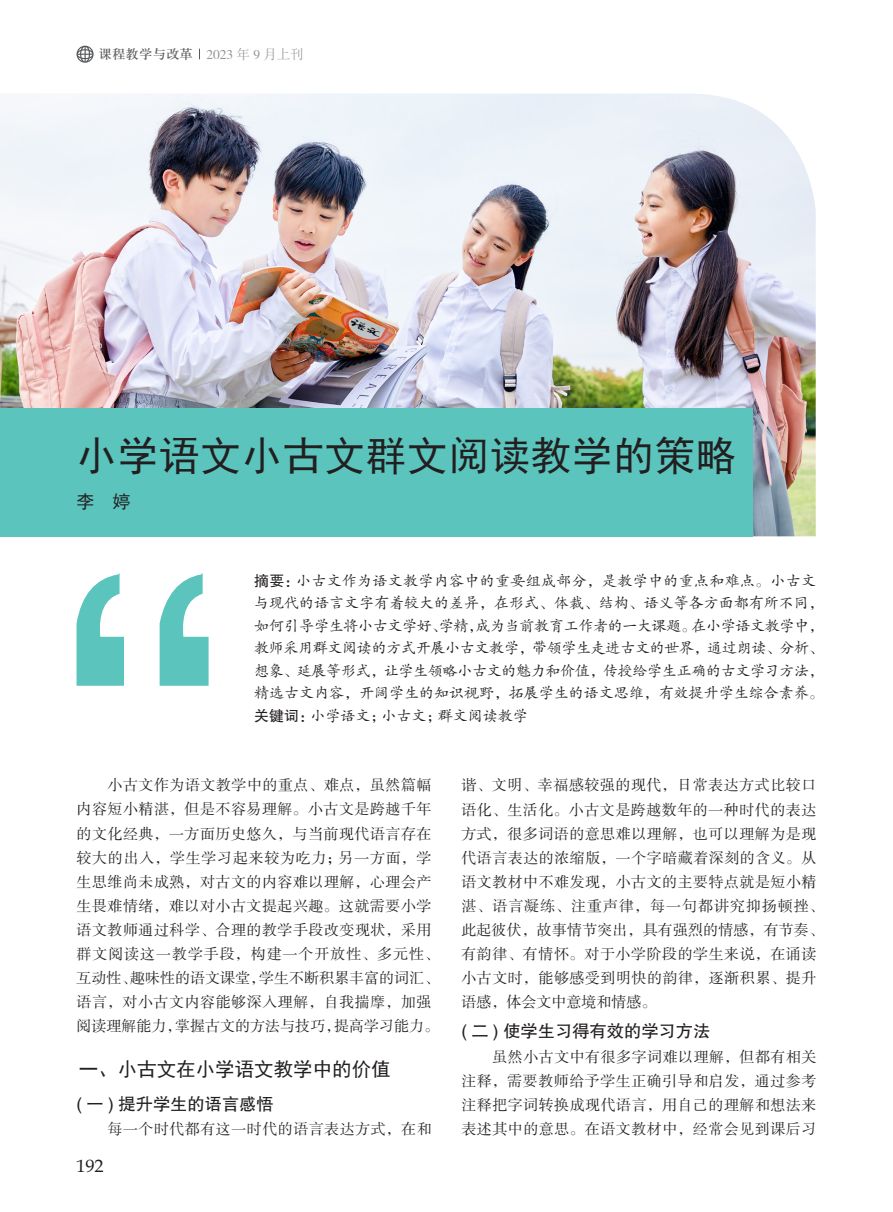
<style>
.page{position:relative;width:893px;height:1212px;background:#fff}
.page>*{position:absolute;margin:0;border:0;box-sizing:border-box;transform-origin:0 0}
.t1{font:40.5px "Sim Hei";letter-spacing:.02em;color:#231f20}
.t2{font:19.5px "Sim Hei";color:#231f20}
.t3{font:18px "Book Antiqua";color:#231f20}
.t4{font:18px "Sim Hei";color:#231f20}
.t5{font:17.25px "FZHTK GBK1 0";color:#231f20}
.t6{font:15px/24px "FZSSK GBK1 0";letter-spacing:.035em;color:#231f20}
.t7{font:15px/22.5px "FZKTK GBK1 0";color:#231f20}
.t8{font:13.5px "H Ya 3 gj";color:#57585a}
.s1{font-family:"FZSSK GBK1 0";color:#939598}
.s2{font-family:"Sim Sun";color:#939598}
.s3{font-family:"FZHTK GBK1 0"}
</style>
<div class="page">
<img style="left:0;top:94px;width:816px;height:442px">
<div style="left:0;top:408px;width:753px;height:128px;background:#5ac4bd"></div>
<svg style="left:77px;top:573px;width:132px;height:113px"></svg>
<svg style="left:77px;top:46px;width:17px;height:17px"></svg>
<p class="t8" style="left:99px;top:47px;width:207px">课程教学与改革 <span class="s1">2023</span> <span class="s2">年</span> <span class="s1">9</span> <span class="s2">月上刊</span></p>
<h1 class="t1" style="left:77px;top:435px;width:662px">小学语文小古文群文阅读教学的策略</h1>
<p class="t4" style="left:77px;top:492px;width:56px">李 婷</p>
<p class="t7" style="left:254px;top:570px;width:571px"><span class="s3">摘要:</span>小古文作为语文教学内容中的重要组成部分，是教学中的重点和难点。小古文与现代的语言文字有着较大的差异，在形式、体裁、结构、语义等各方面都有所不同，如何引导学生将小古文学好、学精，成为当前教育工作者的一大课题。在小学语文教学中，教师采用群文阅读的方式开展小古文教学，带领学生走进古文的世界，通过朗读、分析、想象、延展等形式，让学生领略小古文的魅力和价值，传授给学生正确的古文学习方法，精选古文内容，开阔学生的知识视野，拓展学生的语文思维，有效提升学生综合素养。<span class="s3">关键词:</span>小学语文；小古文；群文阅读教学</p>
<p class="t6" style="left:77px;top:774px;width:364px;text-indent:31px">小古文作为语文教学中的重点、难点，虽然篇幅内容短小精湛，但是不容易理解。小古文是跨越千年的文化经典，一方面历史悠久，与当前现代语言存在较大的出入，学生学习起来较为吃力；另一方面，学生思维尚未成熟，对古文的内容难以理解，心理会产生畏难情绪，难以对小古文提起兴趣。这就需要小学语文教师通过科学、合理的教学手段改变现状，采用群文阅读这一教学手段，构建一个开放性、多元性、互动性、趣味性的语文课堂，学生不断积累丰富的词汇、语言，对小古文内容能够深入理解，自我揣摩，加强阅读理解能力，掌握古文的方法与技巧，提高学习能力。</p>
<h2 class="t2" style="left:79px;top:1059px;width:314px">一、小古文在小学语文教学中的价值</h2>
<p class="t5" style="left:77px;top:1094px;width:199px">( 一 ) 提升学生的语言感悟</p>
<p class="t6" style="left:108px;top:1117px;width:326px">每一个时代都有这一时代的语言表达方式，在和</p>
<p class="t3" style="left:77px;top:1153px;width:28px">192</p>
<p class="t6" style="left:461px;top:774px;width:364px">谐、文明、幸福感较强的现代，日常表达方式比较口语化、生活化。小古文是跨越数年的一种时代的表达方式，很多词语的意思难以理解，也可以理解为是现代语言表达的浓缩版，一个字暗藏着深刻的含义。从语文教材中不难发现，小古文的主要特点就是短小精湛、语言凝练、注重声律，每一句都讲究抑扬顿挫、此起彼伏，故事情节突出，具有强烈的情感，有节奏、有韵律、有情怀。对于小学阶段的学生来说，在诵读小古文时，能够感受到明快的韵律，逐渐积累、提升语感，体会文中意境和情感。</p>
<p class="t5" style="left:461px;top:1022px;width:250px">( 二 ) 使学生习得有效的学习方法</p>
<p class="t6" style="left:461px;top:1045px;width:357px;text-align:justify;text-indent:31px">虽然小古文中有很多字词难以理解，但都有相关注释，需要教师给予学生正确引导和启发，通过参考注释把字词转换成现代语言，用自己的理解和想法来表述其中的意思。在语文教材中，经常会见到课后习</p>
</div>
